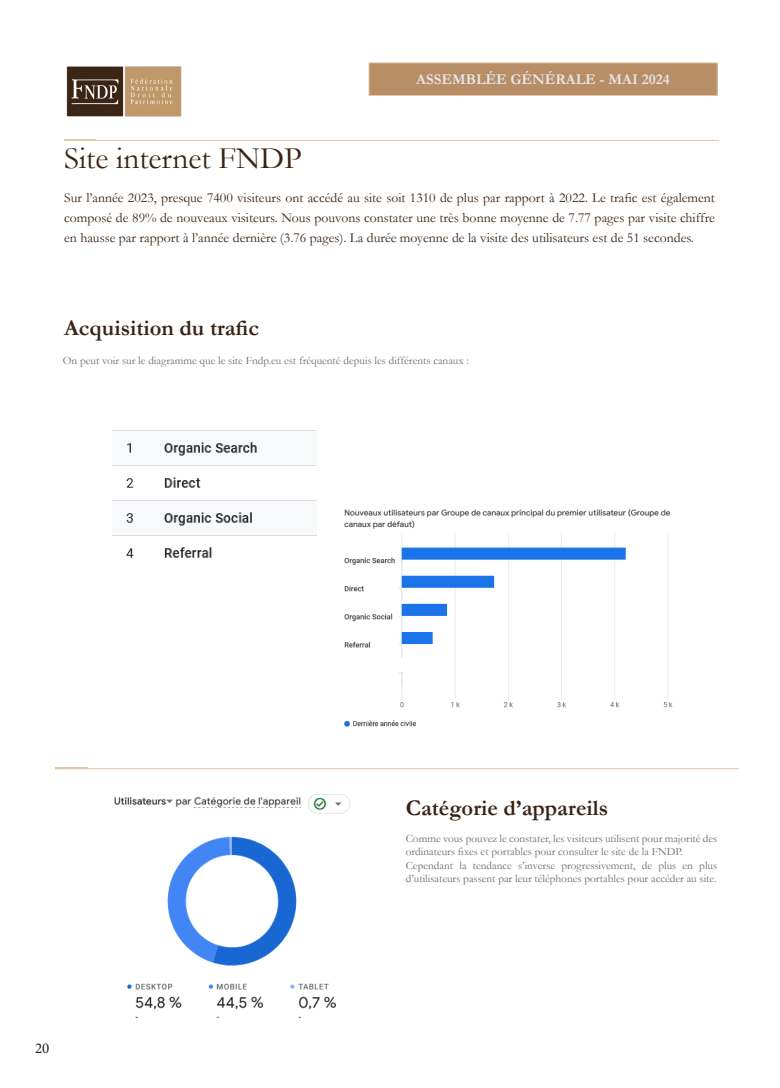
<style>
.page{position:relative;width:780px;height:1088px;background:#fff}
.page>*{position:absolute;margin:0;border:0;box-sizing:border-box;transform-origin:0 0}
.Titre{font:31.25px "Garamond";color:#3a2314}
.chronique_texte{font:700 22.5px "Garamond";color:#3a2314}
.titre_sommaire{font:700 15px "Garamond";color:#e6e7e9}
.t1{font:15px "Minion Pro";color:#231f20}
.t2{font:13.75px/20px "Garamond";color:#3a2314;text-align:justify}
.chronique_texte-2{font:11.25px/13.5px "Garamond";color:#6c6d70}
</style>
<div class="page">
<hr style="left:64px;top:139px;width:31px;height:1px;background:#e3c6a4">
<hr style="left:64px;top:140px;width:654px;height:1px;background:#e3c6a4">
<hr style="left:55px;top:767px;width:32px;height:1px;background:#e3c6a4">
<hr style="left:55px;top:768px;width:684px;height:1px;background:#e3c6a4">
<img style="left:113px;top:442px;width:203px;height:116px">
<img style="left:344px;top:509px;width:329px;height:218px">
<img style="left:114px;top:794px;width:236px;height:224px">
<div style="left:420px;top:716px;width:154px;height:14px;background:#fff"></div>
<img style="left:66px;top:66px;width:116px;height:51px">
<div style="left:369px;top:63px;width:348px;height:32px;background:#b78e65"></div>
<div style="left:369px;top:63px;width:348px;height:33px;border:1px solid #e3c6a4"></div>
<div style="left:341px;top:666px;width:51px;height:14px;background:#fff"></div>
<hr style="left:400px;top:658px;width:4px;height:13px;background:#fff">
<p class="Titre" style="left:64px;top:137px;width:239px">Site internet FNDP</p>
<p class="titre_sommaire" style="left:416px;top:69px;width:255px">ASSEMBLÉE GÉNÉRALE - MAI 2024</p>
<p class="t2" style="left:64px;top:188px;width:652px">Sur l’année 2023, presque 7400 visiteurs ont accédé au site soit 1310 de plus par rapport à 2022. Le trafic est également composé de 89% de nouveaux visiteurs. Nous pouvons constater une très bonne moyenne de 7.77 pages par visite chiffre en hausse par rapport à l’année dernière (3.76 pages). La durée moyenne de la visite des utilisateurs est de 51 secondes.</p>
<p class="chronique_texte" style="left:64px;top:313px;width:196px">Acquisition du trafic</p>
<p class="chronique_texte-2" style="left:63px;top:353px;width:407px">On peut voir sur le diagramme que le site Fndp.eu est fréquenté depuis les différents canaux :</p>
<h3 class="t1" style="left:35px;top:1038px;width:16px">20</h3>
<p class="chronique_texte" style="left:406px;top:792px;width:204px">Catégorie d’appareils</p>
<p class="chronique_texte-2" style="left:406px;top:831px;width:313px">Comme vous pouvez le constater, les visiteurs utilisent pour majorité des ordinateurs fixes et portables pour consulter le site de la FNDP.</p>
<p class="chronique_texte-2" style="left:406px;top:858px;width:313px">Cependant la tendance s’inverse progressivement, de plus en plus d’utilisateurs passent par leur téléphones portables pour accéder au site.</p>
</div>
